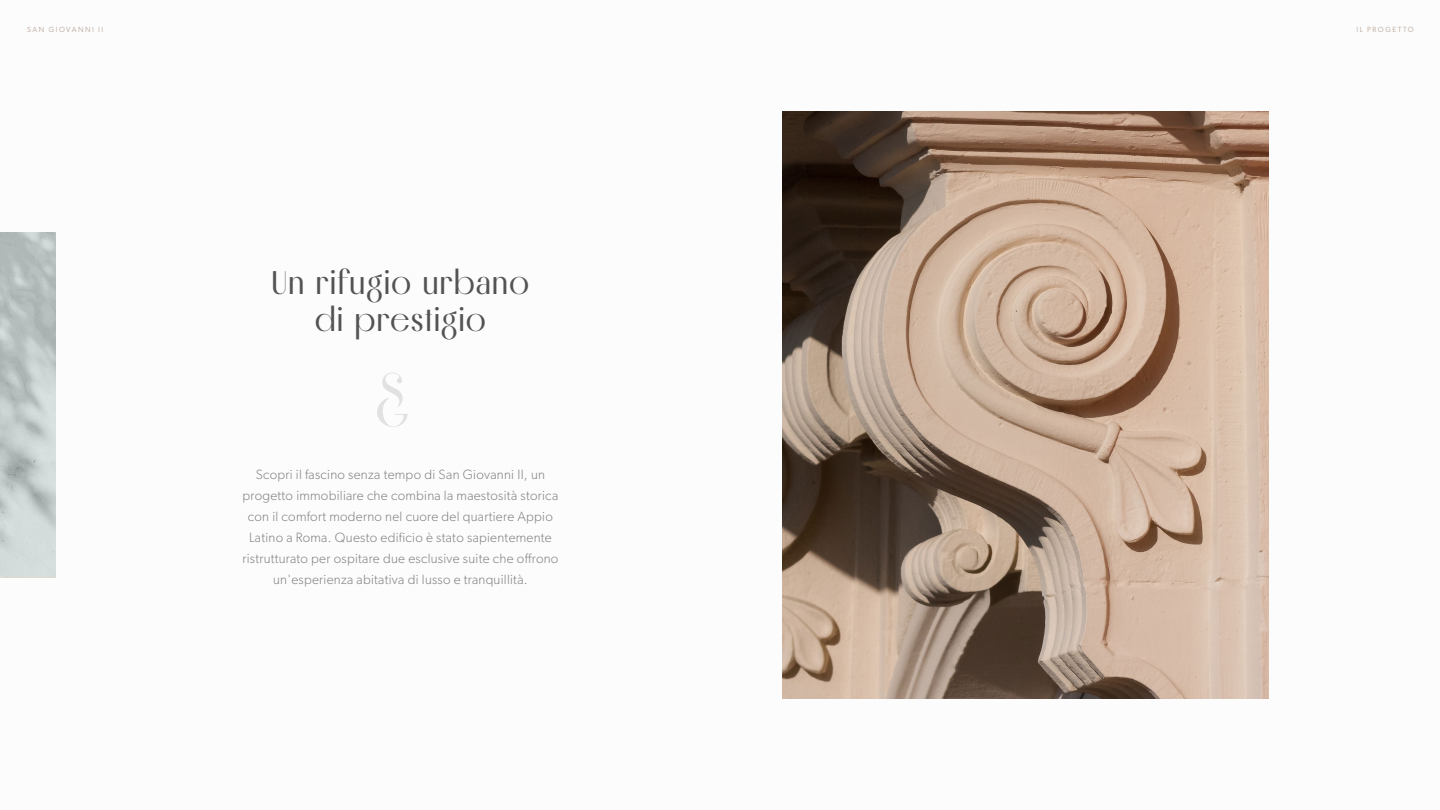
<style>
.page{position:relative;width:1440px;height:810px;background:#fff}
.page>*{position:absolute;margin:0;border:0;box-sizing:border-box;transform-origin:0 0}
.t1{font:300 33px/37.5px "Melodrama Variable";letter-spacing:.025em;color:#535353;text-align:center}
.t2{font:300 13.5px/21px "Gibson";letter-spacing:.02em;color:#808183;text-align:center}
.t3{font:7.5px "Gibson";letter-spacing:.2em;color:#baa89d}
</style>
<div class="page">
<img style="left:0;top:233px;width:56px;height:344px">
<svg style="left:377px;top:372px;width:31px;height:55px"></svg>
<img style="left:782px;top:112px;width:486px;height:586px">
<p class="t3" style="left:27px;top:25px;width:78px">SAN GIOVANNI II</p>
<p class="t3" style="left:1356px;top:25px;width:59px">IL PROGETTO</p>
<h1 class="t1" style="left:272px;top:265px;width:259px">Un rifugio urbano di prestigio</h1>
<p class="t2" style="left:242px;top:463px;width:318px">Scopri il fascino senza tempo di San Giovanni II, un progetto immobiliare che combina la maestosità storica con il comfort moderno nel cuore del quartiere Appio Latino a Roma. Questo edificio è stato sapientemente ristrutturato per ospitare due esclusive suite che offrono un'esperienza abitativa di lusso e tranquillità.</p>
</div>
